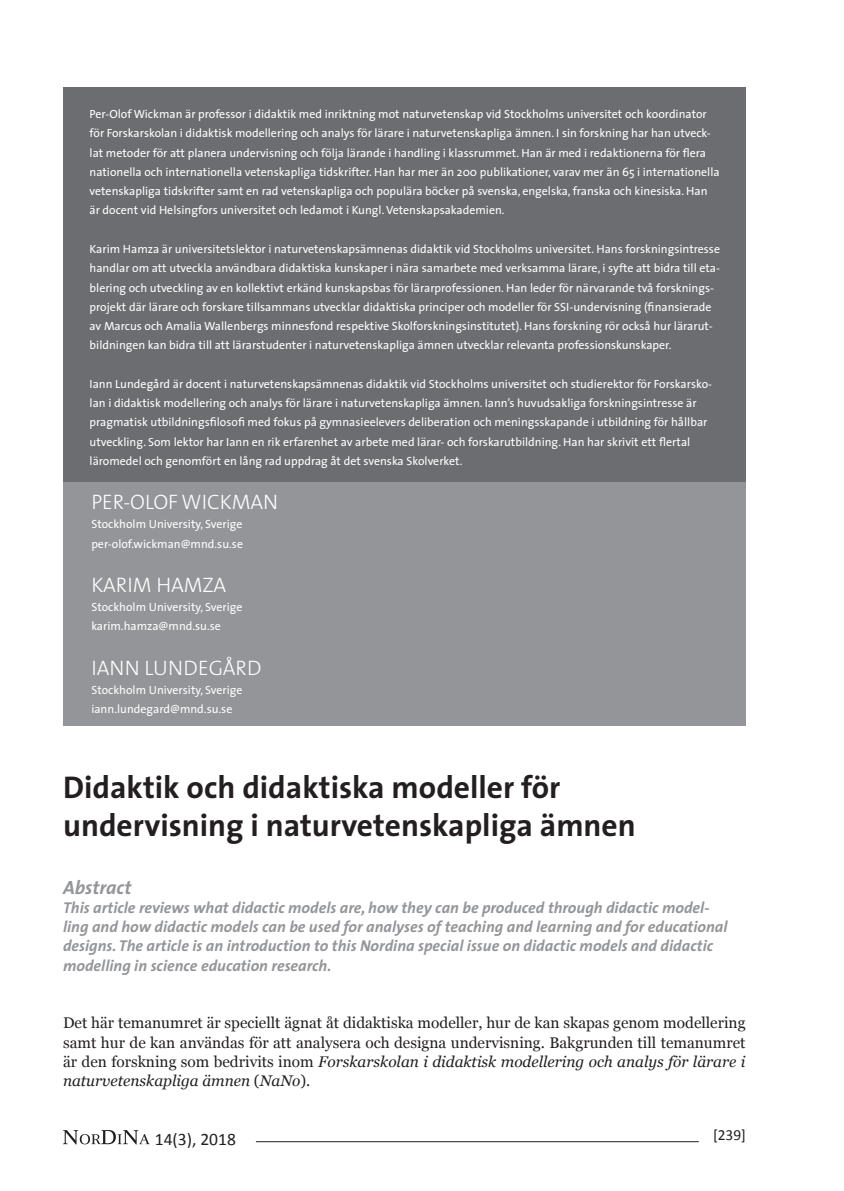
<style>
.page{position:relative;width:844px;height:1191px;background:#fff}
.page>*{position:absolute;margin:0;border:0;box-sizing:border-box;transform-origin:0 0}
.Tittel{font:700 31.5px/37.8px "The Sans";color:#231f20}
.Forfatternavn{font:21px "The Sans Light Caps";color:#fff}
.Ingress{font:italic 700 19.25px "The Sans";color:#939598}
.t1{font:17.5px "Calibri";color:#231f20}
.Ingress-2{font:italic 700 15.75px/19.2px "The Sans";color:#939598}
.Brødtekst_1{font:15.4px/19.2px "Georgia";color:#231f20;text-align:justify}
.t2{font:15.4px "Calibri";color:#231f20}
.Brødtekst_1-2{font:11.9px/19.2px "The Sans";color:#fff}
.s1{font-style:italic}
</style>
<div class="page">
<svg style="left:63px;top:1130px;width:86px;height:14px"></svg>
<hr style="left:256px;top:1141px;width:442px;height:1px;background:#231f20">
<div style="left:63px;top:87px;width:682px;height:396px;background:#6c6d70"></div>
<div style="left:63px;top:482px;width:682px;height:243px;background:#939598"></div>
<p class="Brødtekst_1-2" style="left:90px;top:104px;width:631px">Per-Olof Wickman är professor i didaktik med inriktning mot naturvetenskap vid Stockholms universitet och koordinator för Forskarskolan i didaktisk modellering och analys för lärare i naturvetenskapliga ämnen. I sin forskning har han utveck&shy;lat metoder för att planera undervisning och följa lärande i handling i klassrummet. Han är med i redaktionerna för flera nationella och internationella vetenskapliga tidskrifter. Han har mer än 200 publikationer, varav mer än 65 i internationella vetenskapliga tidskrifter samt en rad vetenskapliga och populära böcker på svenska, engelska, franska och kinesiska. Han är docent vid Helsingfors universitet och ledamot i Kungl. Vetenskapsakademien.</p>
<p class="Brødtekst_1-2" style="left:90px;top:239px;width:631px">Karim Hamza är universitetslektor i naturvetenskapsämnenas didaktik vid Stockholms universitet. Hans forskningsintresse handlar om att utveckla användbara didaktiska kunskaper i nära samarbete med verksamma lärare, i syfte att bidra till eta&shy;blering och utveckling av en kollektivt erkänd kunskapsbas för lärarprofessionen. Han leder för närvarande två forsknings&shy;projekt där lärare och forskare tillsammans utvecklar didaktiska principer och modeller för SSI-undervisning (finansierade av Marcus och Amalia Wallenbergs minnesfond respektive Skolforskningsinstitutet). Hans forskning rör också hur lärarut&shy;bildningen kan bidra till att lärarstudenter i naturvetenskapliga ämnen utvecklar relevanta professionskunskaper.</p>
<p class="Brødtekst_1-2" style="left:90px;top:374px;width:624px">Iann Lundegård är docent i naturvetenskapsämnenas didaktik vid Stockholms universitet och studierektor för Forskarsko&shy;lan i didaktisk modellering och analys för lärare i naturvetenskapliga ämnen. Iann’s huvudsakliga forskningsintresse är pragmatisk utbildningsfilosofi med fokus på gymnasieelevers deliberation och meningsskapande i utbildning för hållbar utveckling. Som lektor har Iann en rik erfarenhet av arbete med lärar- och forskarutbildning. Han har skrivit ett flertal läromedel och genomfört en lång rad uppdrag åt det svenska Skolverket.</p>
<p class="Forfatternavn" style="left:91px;top:484px;width:188px">PER-OLOF WICKMAN</p>
<p class="Brødtekst_1-2" style="left:91px;top:514px;width:152px">Stockholm University, Sverige</p>
<p class="Brødtekst_1-2" style="left:91px;top:533px;width:153px">per-olof.wickman@mnd.su.se</p>
<p class="Forfatternavn" style="left:91px;top:567px;width:136px">KARIM HAMZA</p>
<p class="Brødtekst_1-2" style="left:91px;top:597px;width:152px">Stockholm University, Sverige</p>
<p class="Brødtekst_1-2" style="left:91px;top:616px;width:131px">karim.hamza@mnd.su.se</p>
<p class="Forfatternavn" style="left:91px;top:650px;width:172px">IANN LUNDEGÅRD</p>
<p class="Brødtekst_1-2" style="left:91px;top:680px;width:152px">Stockholm University, Sverige</p>
<p class="Brødtekst_1-2" style="left:91px;top:699px;width:142px">iann.lundegard@mnd.su.se</p>
<p class="Tittel" style="left:63px;top:767px;width:574px">Didaktik och didaktiska modeller för undervisning i naturvetenskapliga ämnen</p>
<p class="Ingress" style="left:63px;top:871px;width:70px">Abstract</p>
<p class="Ingress-2" style="left:63px;top:897px;width:665px">This article reviews what didactic models are, how they can be produced through didactic model&shy;ling and how didactic models can be used for analyses of teaching and learning and for educational designs. The article is an introduction to this Nordina special issue on didactic models and didactic modelling in science education research.</p>
<p class="Brødtekst_1" style="left:63px;top:1013px;width:683px">Det här temanumret är speciellt ägnat åt didaktiska modeller, hur de kan skapas genom modellering samt hur de kan användas för att analysera och designa undervisning. Bakgrunden till temanumret är den forskning som bedrivits inom <span class="s1">Forskarskolan i didaktisk modellering och analys för lärare i naturvetenskapliga ämnen</span> (<span class="s1">NaNo</span>).</p>
<h3 class="t1" style="left:155px;top:1127px;width:83px">14(3), 2018</h3>
<p class="t2" style="left:712px;top:1124px;width:34px">[239]</p>
</div>
